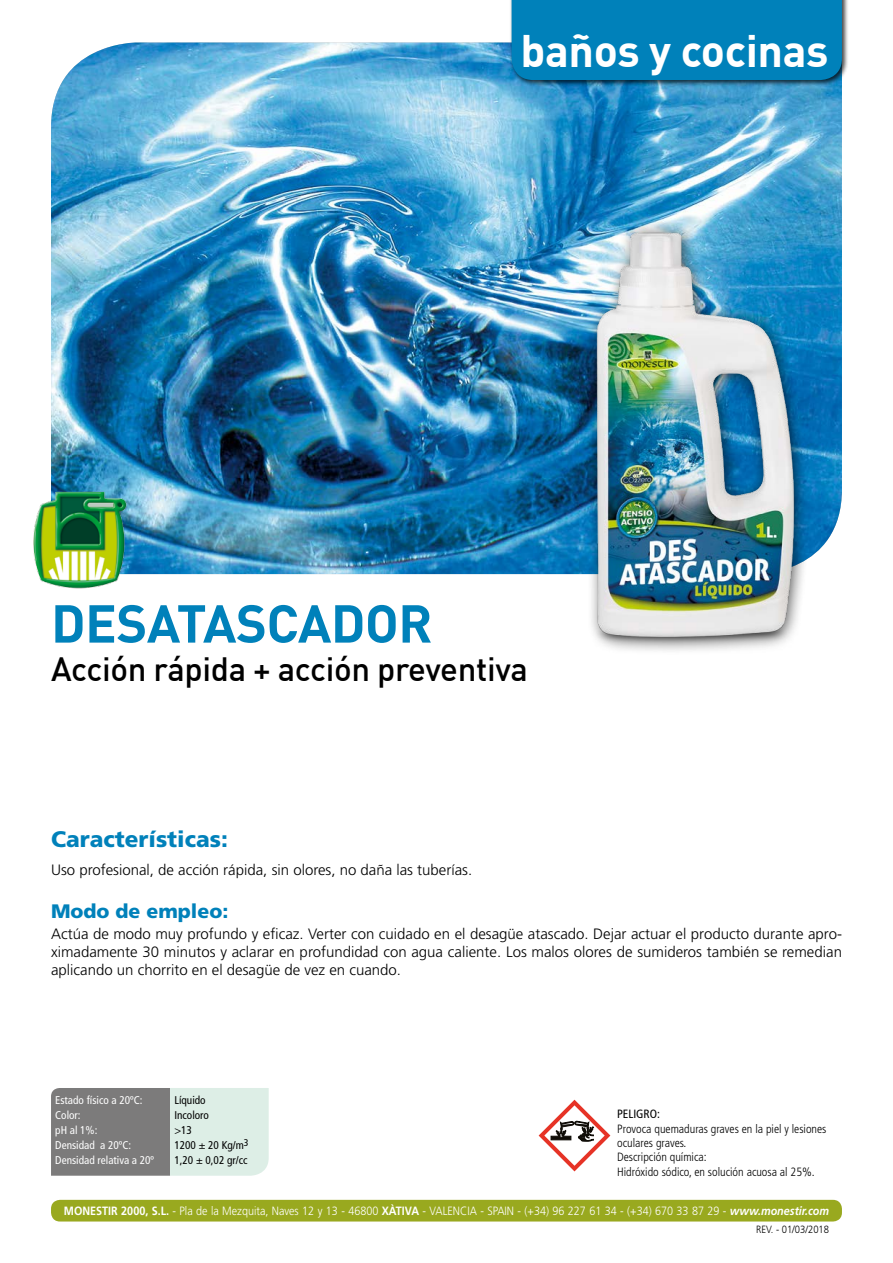
<style>
.page{position:relative;width:893px;height:1263px;background:#fff}
.page>*{position:absolute;margin:0;border:0;box-sizing:border-box;transform-origin:0 0}
.t1{font:700 52.5px "DIN Pro";letter-spacing:-.01em;color:#0081ba}
.t2{font:700 44.7px "DIN Pro";letter-spacing:-.01em;color:#fff}
.t3{font:500 33px "DIN Pro";letter-spacing:-.01em;color:#000}
.t4{font:900 22.5px "Frutiger LT Std";color:#0081ba}
.t5{font:900 19.5px "Frutiger LT Std";color:#0081ba}
.t6{font:300 15px/18px "Frutiger LT Std";color:#000;text-align:justify}
.t7{font:300 12px "Frutiger LT Std";color:#fff;scale:.9 1}
.t8{font:300 condensed 12px/14.4px "Frutiger LT Std";color:#000}
.t9{font:condensed 12px "Frutiger LT Std";color:#000}
.t10{font:condensed 11.25px/15px "Frutiger LT Std";color:#fff}
.t11{font:condensed 11.25px/15px "Frutiger LT Std";color:#000}
.t12{font:300 10.5px "Frutiger LT Std";color:#000;scale:.9 1}
.s1{font-weight:700}
.s2{font-weight:700;font-style:italic}
</style>
<div class="page">
<img style="left:51px;top:43px;width:791px;height:531px">
<div style="left:51px;top:1200px;width:791px;height:21px;background:#99a91f;border-radius:9px"></div>
<svg style="left:539px;top:1100px;width:71px;height:71px"></svg>
<img style="left:33px;top:488px;width:96px;height:101px">
<div style="left:509px;top:0;width:340px;height:87px;background:#000;opacity:.75"></div>
<div style="left:512px;top:0;width:330px;height:80px;background:#0081ba"></div>
<svg style="left:51px;top:1088px;width:218px;height:88px;background:#a8afab"></svg>
<div style="left:586px;top:221px;width:224px;height:435px;background:#000;opacity:.67"></div>
<img style="left:582px;top:231px;width:228px;height:425px">
<h2 class="t2" style="left:521px;top:21px;width:309px">baños y cocinas</h2>
<h1 class="t1" style="left:51px;top:589px;width:383px">DESATASCADOR</h1>
<h3 class="t3" style="left:51px;top:648px;width:478px">Acción rápida + acción preventiva</h3>
<h3 class="t4" style="left:51px;top:825px;width:178px">Características:</h3>
<p class="t6" style="left:51px;top:861px;width:423px">Uso profesional, de acción rápida, sin olores, no daña las tuberías.</p>
<h3 class="t5" style="left:51px;top:899px;width:179px">Modo de empleo:</h3>
<p class="t6" style="left:51px;top:925px;width:792px">Actúa de modo muy profundo y eficaz. Verter con cuidado en el desagüe atascado. Dejar actuar el producto durante apro&shy;ximadamente 30 minutos y aclarar en profundidad con agua caliente. Los malos olores de sumideros también se remedian aplicando un chorrito en el desagüe de vez en cuando.</p>
<p class="t10" style="left:55px;top:1093px;width:100px">Estado físico a 20ºC:<br>Color:<br>pH al 1%:<br>Densidad a 20ºC:<br>Densidad relativa a 20º</p>
<p class="t11" style="left:174px;top:1093px;width:76px">Líquido<br>Incoloro<br>&gt;13<br>1200 ± 20 Kg/m<sup>3<br></sup>1,20 ± 0,02 gr/cc</p>
<p class="t9" style="left:617px;top:1107px;width:44px">PELIGRO:</p>
<p class="t8" style="left:617px;top:1121px;width:211px">Provoca quemaduras graves en la piel y lesiones oculares graves.<br>Descripción química:<br>Hidróxido sódico, en solución acuosa al 25%.</p>
<p class="t7" style="left:64px;top:1204px;width:852px"><span class="s1">MONESTIR 2000, S.L.</span> - Pla de la Mezquita, Naves 12 y 13 - 46800 <span class="s1">XÀTIVA</span> - VALENCIA - SPAIN - (+34) 96 227 61 34 - (+34) 670 33 87 29 - <span class="s2">www.monestir.com</span></p>
<p class="t12" style="left:756px;top:1223px;width:82px">REV. - 01/03/2018</p>
</div>
